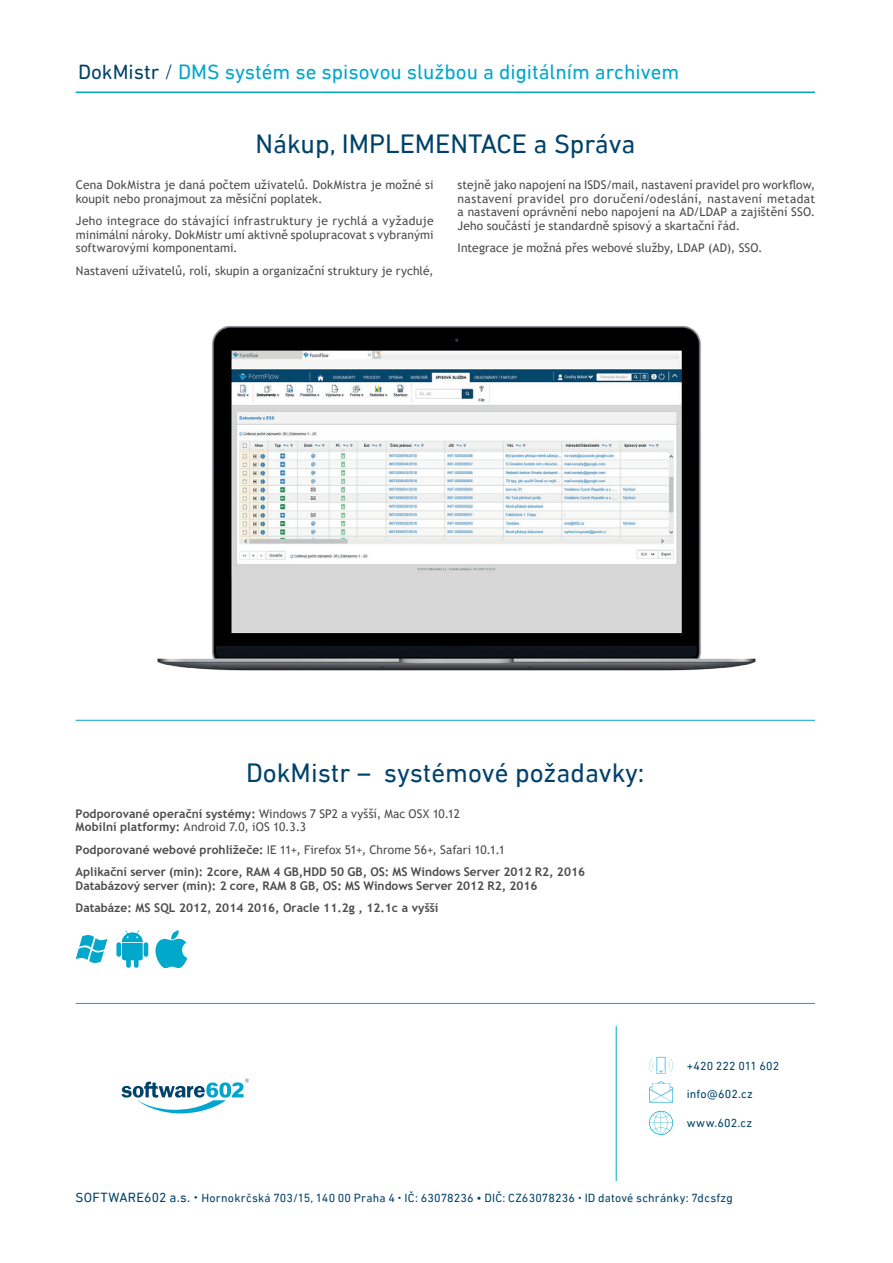
<style>
.page{position:relative;width:893px;height:1263px;background:#fff}
.page>*{position:absolute;margin:0;border:0;box-sizing:border-box;transform-origin:0 0}
.t1{font:27px "DIN Next LT Pro";color:#00426a}
.t2{font:21px "DIN Next LT Pro";color:#00a6cd}
.text_odstavec{font:12px/13.5px "Trebuchet MS";letter-spacing:.01em;color:#4b4c4d;text-align:justify}
.text_odstavec-2{font:700 12px "Trebuchet MS";color:#4b4c4d}
.text_odstavec-3{font:12px "DIN Next LT Pro";letter-spacing:.015em;color:#00426a}
.s1{font-family:"DIN Next Rounded LT Pro";color:#00426a}
.s2{font-weight:300;color:#00426a}
.s3{font-weight:700}
.s4{font-size:13.5px}
.s5{font-family:"Raleway";font-weight:500;font-size:13.5px}
.s6{font-family:"Raleway";font-weight:500}
</style>
<div class="page">
<hr style="left:76px;top:720px;width:739px;height:1px;background:#04a7cb">
<svg style="left:76px;top:935px;width:31px;height:28px"></svg>
<svg style="left:116px;top:930px;width:32px;height:38px"></svg>
<svg style="left:155px;top:930px;width:32px;height:38px"></svg>
<svg style="left:649px;top:1057px;width:24px;height:16px"></svg>
<svg style="left:649px;top:1081px;width:24px;height:21px"></svg>
<svg style="left:649px;top:1111px;width:24px;height:24px"></svg>
<svg style="left:122px;top:1079px;width:127px;height:34px"></svg>
<hr style="left:616px;top:1026px;width:1px;height:155px;background:#00a6cd">
<hr style="left:76px;top:92px;width:739px;height:1px;background:#00a6cd">
<hr style="left:76px;top:1003px;width:739px;height:1px;background:#04a7cb">
<img style="left:157px;top:326px;width:599px;height:345px">
<h2 class="t2" style="left:78px;top:60px;width:603px"><span class="s1">DokMistr</span> <span class="s2">/</span> DMS systém se spisovou službou a digitálním archivem</h2>
<h3 class="t1" style="left:256px;top:128px;width:381px">Nákup, IMPLEMENTACE a Správa</h3>
<p class="text_odstavec" style="left:76px;top:178px;width:359px">Cena DokMistra je daná počtem uživatelů. DokMistra je možné si koupit nebo pronajmout za měsíční poplatek.</p>
<p class="text_odstavec" style="left:76px;top:214px;width:359px">Jeho integrace do stávající infrastruktury je rychlá a vyžaduje minimální nároky. DokMistr umí aktivně spolupracovat s vybranými softwarovými komponentami.</p>
<p class="text_odstavec" style="left:76px;top:264px;width:359px">Nastavení uživatelů, rolí, skupin a organizační struktury je rychlé,</p>
<p class="text_odstavec" style="left:458px;top:178px;width:359px">stejně jako napojení na ISDS/mail, nastavení pravidel pro workflow, nastavení pravidel pro doručení/odeslání, nastavení metadat a nastavení oprávnění nebo napojení na AD/LDAP a zajištění SSO.<br>Jeho součástí je standardně spisový a skartační řád.</p>
<p class="text_odstavec" style="left:458px;top:241px;width:307px">Integrace je možná přes webové služby, LDAP (AD), SSO.</p>
<h3 class="t1" style="left:246px;top:757px;width:400px">DokMistr – systémové požadavky:</h3>
<p class="text_odstavec" style="left:76px;top:806px;width:386px"><span class="s3">Podporované operační systémy:</span> Windows 7 SP2 a vyšší, Mac OSX 10.12</p>
<p class="text_odstavec" style="left:76px;top:820px;width:232px"><span class="s3">Mobilní platformy:</span> Android 7.0, iOS 10.3.3</p>
<p class="text_odstavec" style="left:76px;top:842px;width:431px"><span class="s3">Podporované webové prohlížeče:</span> IE 11+, Firefox 51+, Chrome 56+, Safari 10.1.1</p>
<p class="text_odstavec-2" style="left:76px;top:864px;width:511px">Aplikační server (min): 2core, RAM 4 GB,HDD 50 GB, OS: MS Windows Server 2012 R2, 2016</p>
<p class="text_odstavec-2" style="left:76px;top:878px;width:463px">Databázový server (min): 2 core, RAM 8 GB, OS: MS Windows Server 2012 R2, 2016</p>
<p class="text_odstavec-2" style="left:76px;top:900px;width:364px">Databáze: MS SQL 2012, 2014 2016, Oracle 11.2g , 12.1c a vyšší</p>
<p class="text_odstavec-3" style="left:687px;top:1058px;width:94px">+420 222 011 602</p>
<p class="text_odstavec-3" style="left:687px;top:1087px;width:68px">info@602.cz</p>
<p class="text_odstavec-3" style="left:687px;top:1115px;width:67px">www.602.cz</p>
<p class="text_odstavec-3" style="left:76px;top:1191px;width:659px"><span class="s4">SOFTWARE602 a.s.</span> <span class="s5">•</span> Hornokrčská 703/15, 140 00 Praha 4 <span class="s6">•</span> IČ: 63078236 • DIČ: CZ63078236 <span class="s6">•</span> ID datové schránky: 7dcsfzg</p>
</div>
